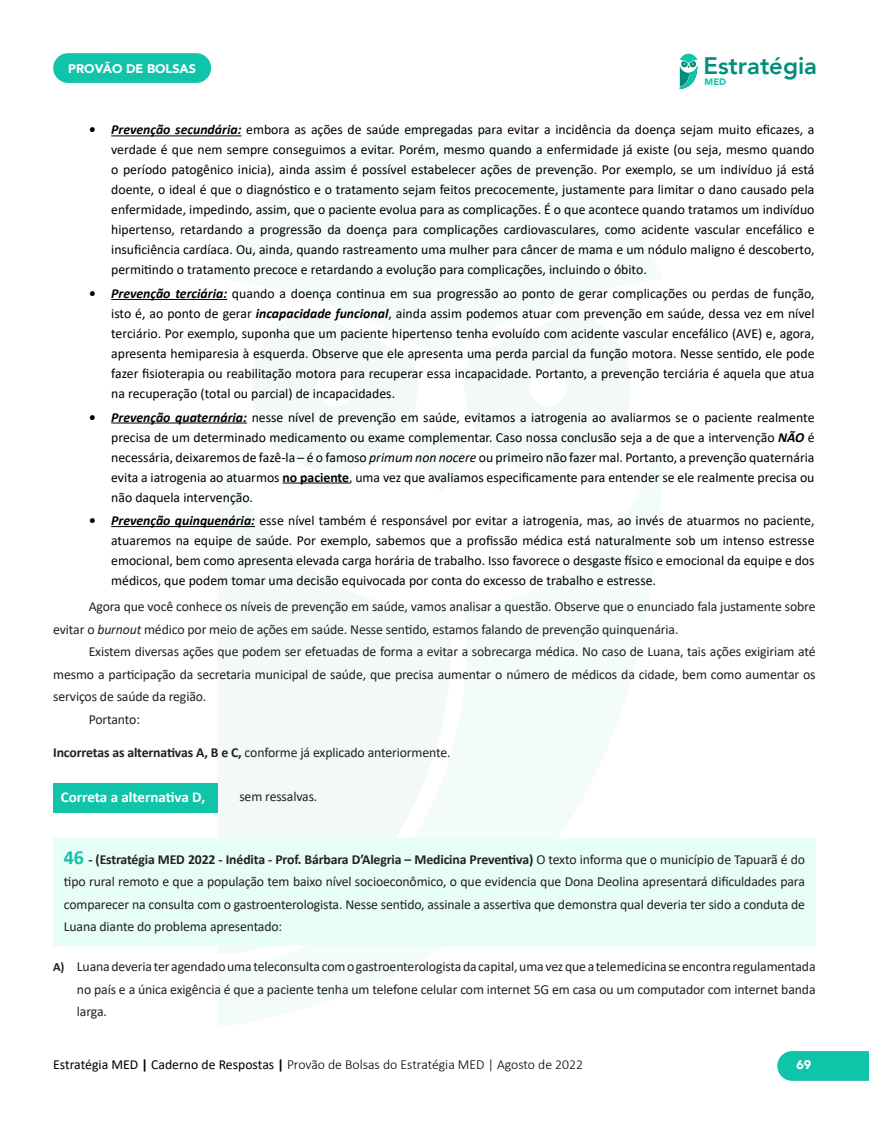
<style>
.page{position:relative;width:869px;height:1134px;background:#fff}
.page>*{position:absolute;margin:0;border:0;box-sizing:border-box;transform-origin:0 0}
.t1{font:800 23.88px "Avenir";color:#008e7d}
.t2{font:700 15px "Calibri";color:#fff}
.t3{font:13.75px/20px "Calibri";color:#000;text-align:justify}
.t4{font:13.75px/22.5px "Calibri";letter-spacing:-.01em;color:#231f20;text-align:justify}
.t5{font:300 13.75px "Calibri";color:#000}
.t6{font:900 12.5px "Avenir";color:#fff}
.t7{font:900 9.38px "Avenir";color:#10c4aa}
.s1{font-weight:700;font-style:italic}
.s2{font-style:italic}
.s3{font-weight:700}
.s4{font-weight:700;font-size:20px;color:#10c4aa}
.s5{font-weight:700;font-size:12.5px}
.s6{font-weight:400}
</style>
<div class="page">
<svg style="left:777px;top:1051px;width:91px;height:30px;background:#1ac6ad"></svg>
<svg style="left:252px;top:355px;width:379px;height:67px"></svg>
<svg style="left:217px;top:124px;width:446px;height:231px;fill:#f3fcfb"></svg>
<svg style="left:217px;top:422px;width:446px;height:605px;fill:#f3fcfb"></svg>
<svg style="left:679px;top:54px;width:18px;height:35px"></svg>
<div style="left:53px;top:53px;width:158px;height:30px;background:#10c4aa;border-radius:15px"></div>
<hr style="left:111px;top:135px;width:130px;height:1px;background:#000">
<hr style="left:111px;top:299px;width:116px;height:1px;background:#000">
<hr style="left:111px;top:423px;width:136px;height:1px;background:#000">
<hr style="left:282px;top:483px;width:67px;height:1px;background:#000">
<hr style="left:111px;top:526px;width:144px;height:1px;background:#000">
<div style="left:54px;top:783px;width:164px;height:29px;background:#10c4aa"></div>
<div style="left:53px;top:838px;width:762px;height:107px;background:#e6fdf8"></div>
<p class="t6" style="left:68px;top:58px;width:129px">PROVÃO DE BOLSAS</p>
<h1 class="t1" style="left:703px;top:47px;width:115px">Estratégia</h1>
<p class="t7" style="left:704px;top:74px;width:23px">MED</p>
<p class="t3" style="left:111px;top:119px;width:704px;text-indent:-22px"><span class="s1">• Prevenção secundária:</span> embora as ações de saúde empregadas para evitar a incidência da doença sejam muito eficazes, a verdade é que nem sempre conseguimos a evitar. Porém, mesmo quando a enfermidade já existe (ou seja, mesmo quando o período patogênico inicia), ainda assim é possível estabelecer ações de prevenção. Por exemplo, se um indivíduo já está doente, o ideal é que o diagnóstico e o tratamento sejam feitos precocemente, justamente para limitar o dano causado pela enfermidade, impedindo, assim, que o paciente evolua para as complicações. É o que acontece quando tratamos um indivíduo hipertenso, retardando a progressão da doença para complicações cardiovasculares, como acidente vascular encefálico e insuficiência cardíaca. Ou, ainda, quando rastreamento uma mulher para câncer de mama e um nódulo maligno é descoberto, permitindo o tratamento precoce e retardando a evolução para complicações, incluindo o óbito.</p>
<p class="t3" style="left:111px;top:283px;width:704px;text-indent:-22px"><span class="s1">• Prevenção terciária:</span> quando a doença continua em sua progressão ao ponto de gerar complicações ou perdas de função, isto é, ao ponto de gerar <span class="s1">incapacidade funcional</span>, ainda assim podemos atuar com prevenção em saúde, dessa vez em nível terciário. Por exemplo, suponha que um paciente hipertenso tenha evoluído com acidente vascular encefálico (AVE) e, agora, apresenta hemiparesia à esquerda. Observe que ele apresenta uma perda parcial da função motora. Nesse sentido, ele pode fazer fisioterapia ou reabilitação motora para recuperar essa incapacidade. Portanto, a prevenção terciária é aquela que atua na recuperação (total ou parcial) de incapacidades.</p>
<p class="t3" style="left:111px;top:407px;width:704px;text-indent:-22px"><span class="s1">• Prevenção quaternária:</span> nesse nível de prevenção em saúde, evitamos a iatrogenia ao avaliarmos se o paciente realmente precisa de um determinado medicamento ou exame complementar. Caso nossa conclusão seja a de que a intervenção <span class="s1">NÃO</span> é necessária, deixaremos de fazê-la – é o famoso <span class="s2">primum non nocere</span> ou primeiro não fazer mal. Portanto, a prevenção quaternária evita a iatrogenia ao atuarmos <span class="s3">no paciente</span>, uma vez que avaliamos especificamente para entender se ele realmente precisa ou não daquela intervenção.</p>
<p class="t3" style="left:111px;top:510px;width:704px;text-indent:-22px"><span class="s1">• Prevenção quinquenária:</span> esse nível também é responsável por evitar a iatrogenia, mas, ao invés de atuarmos no paciente, atuaremos na equipe de saúde. Por exemplo, sabemos que a profissão médica está naturalmente sob um intenso estresse emocional, bem como apresenta elevada carga horária de trabalho. Isso favorece o desgaste físico e emocional da equipe e dos médicos, que podem tomar uma decisão equivocada por conta do excesso de trabalho e estresse.</p>
<p class="t4" style="left:53px;top:595px;width:763px;text-indent:35px">Agora que você conhece os níveis de prevenção em saúde, vamos analisar a questão. Observe que o enunciado fala justamente sobre evitar o <span class="s2">burnout</span> médico por meio de ações em saúde. Nesse sentido, estamos falando de prevenção quinquenária.</p>
<p class="t4" style="left:89px;top:640px;width:728px">Existem diversas ações que podem ser efetuadas de forma a evitar a sobrecarga médica. No caso de Luana, tais ações exigiriam até</p>
<p class="t4" style="left:53px;top:662px;width:763px">mesmo a participação da secretaria municipal de saúde, que precisa aumentar o número de médicos da cidade, bem como aumentar os</p>
<p class="t4" style="left:53px;top:685px;width:155px">serviços de saúde da região.</p>
<p class="t4" style="left:89px;top:707px;width:53px">Portanto:</p>
<p class="t4" style="left:53px;top:741px;width:399px"><span class="s3">Incorretas as alternativas A, B e C,</span> conforme já explicado anteriormente.</p>
<p class="t2" style="left:61px;top:786px;width:146px">Correta a alternativa D,</p>
<p class="t4" style="left:239px;top:785px;width:79px">sem ressalvas.</p>
<p class="t4" style="left:64px;top:847px;width:742px"><span class="s4">46</span> <span class="s3">- (Estratégia MED 2022 - Inédita - Prof. Bárbara D’Alegria – Medicina Preventiva)</span> O texto informa que o município de Tapuarã é do tipo rural remoto e que a população tem baixo nível socioeconômico, o que evidencia que Dona Deolina apresentará dificuldades para comparecer na consulta com o gastroenterologista. Nesse sentido, assinale a assertiva que demonstra qual deveria ter sido a conduta de Luana diante do problema apresentado:</p>
<p class="t4" style="left:77px;top:955px;width:739px;text-indent:-24px"><span class="s5">A)</span> Luana deveria ter agendado uma teleconsulta com o gastroenterologista da capital, uma vez que a telemedicina se encontra regulamentada no país e a única exigência é que a paciente tenha um telefone celular com internet 5G em casa ou um computador com internet banda larga.</p>
<p class="t5" style="left:53px;top:1055px;width:531px"><span class="s6">Estratégia MED</span> <span class="s3">|</span> <span class="s6">Caderno de Respostas</span> <span class="s3">|</span> Provão de Bolsas do Estratégia MED | Agosto de 2022</p>
<p class="t6" style="left:796px;top:1054px;width:16px">69</p>
</div>
